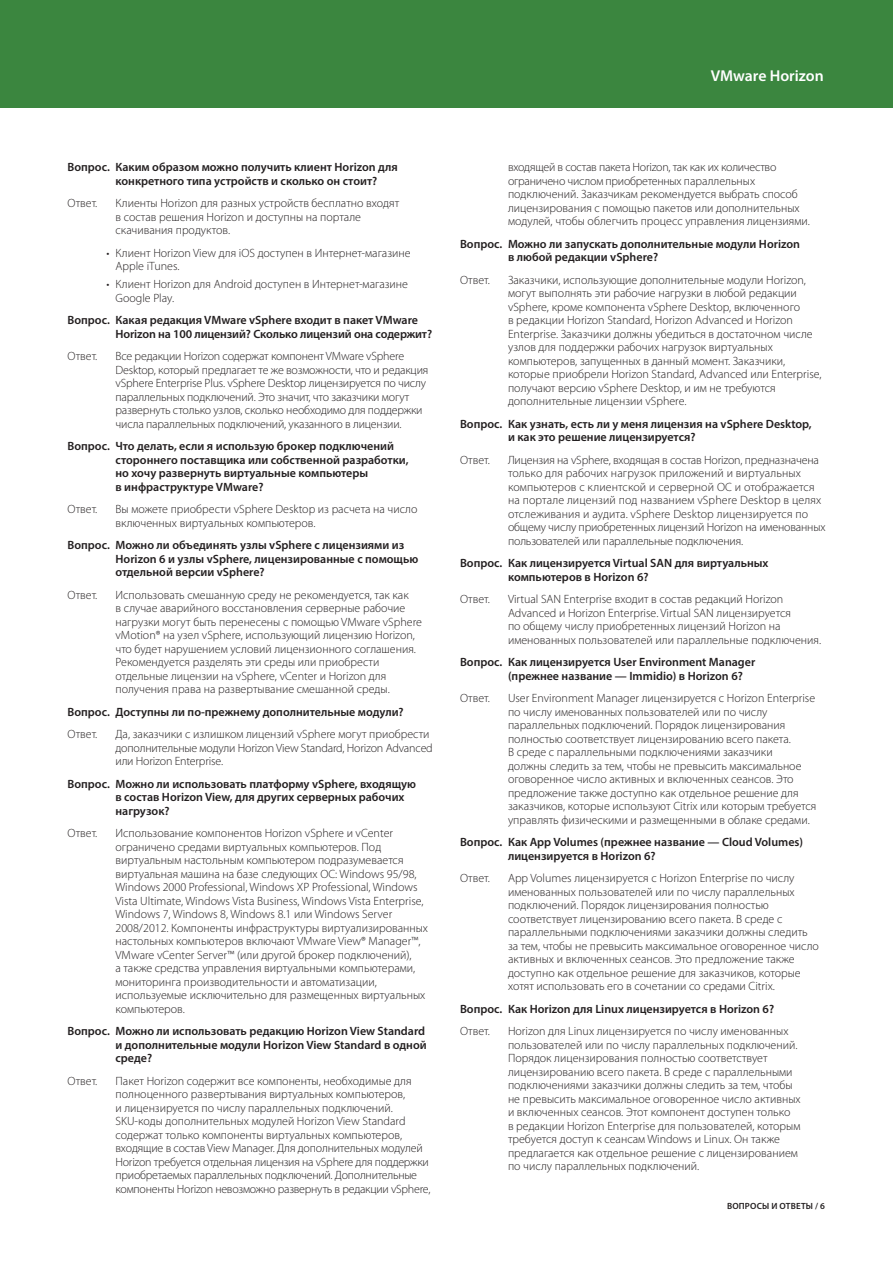
<style>
.page{position:relative;width:893px;height:1263px;background:#fff}
.page>*{position:absolute;margin:0;border:0;box-sizing:border-box;transform-origin:0 0}
.t1{font:600 15.75px "Myriad Pro";color:#fff}
._5a_Body_Answer{font:300 12px/13.5px "Myriad Pro";color:#231f20}
._4b_Subhead_2_Questi{font:600 12px/13.5px "Myriad Pro";color:#231f20}
._5a_Body_Answer-2{font:600 12px/13.5px "Myriad Pro";letter-spacing:-.01em;color:#231f20}
.t2{font:600 9px "Myriad Pro";letter-spacing:.02em;color:#231f20}
</style>
<div class="page">
<div style="left:0;top:0;width:893px;height:108px;background:#3b863f"></div>
<h1 class="t1" style="left:711px;top:66px;width:115px">VMware Horizon</h1>
<p class="_4b_Subhead_2_Questi" style="left:116px;top:160px;width:284px;text-indent:-48px">Вопрос. Каким образом можно получить клиент Horizon для конкретного типа устройств и сколько он стоит?</p>
<p class="_5a_Body_Answer" style="left:68px;top:196px;width:31px">Ответ.</p>
<p class="_5a_Body_Answer" style="left:116px;top:196px;width:285px">Клиенты Horizon для разных устройств бесплатно входят в состав решения Horizon и доступны на портале скачивания продуктов.</p>
<p class="_5a_Body_Answer" style="left:116px;top:246px;width:297px;text-indent:-9px">• Клиент Horizon View для iOS доступен в Интернет-магазине<br>Apple iTunes.</p>
<p class="_5a_Body_Answer" style="left:116px;top:277px;width:294px;text-indent:-9px">• Клиент Horizon для Android доступен в Интернет-магазине<br>Google Play.</p>
<p class="_5a_Body_Answer-2" style="left:116px;top:313px;width:318px;text-indent:-48px">Вопрос. Какая редакция VMware vSphere входит в пакет VMware<br>Horizon на 100 лицензий? Сколько лицензий она содержит?</p>
<p class="_5a_Body_Answer" style="left:68px;top:349px;width:31px">Ответ.</p>
<p class="_5a_Body_Answer" style="left:116px;top:349px;width:314px">Все редакции Horizon содержат компонент VMware vSphere Desktop, который предлагает те же возможности, что и редакция vSphere Enterprise Plus. vSphere Desktop лицензируется по числу параллельных подключений. Это значит, что заказчики могут развернуть столько узлов, сколько необходимо для поддержки числа параллельных подключений, указанного в лицензии.</p>
<p class="_4b_Subhead_2_Questi" style="left:116px;top:439px;width:295px;text-indent:-48px">Вопрос. Что делать, если я использую брокер подключений стороннего поставщика или собственной разработки, но хочу развернуть виртуальные компьютеры<br>в инфраструктуре VMware?</p>
<p class="_5a_Body_Answer" style="left:68px;top:502px;width:31px">Ответ.</p>
<p class="_5a_Body_Answer" style="left:116px;top:502px;width:303px">Вы можете приобрести vSphere Desktop из расчета на число включенных виртуальных компьютеров.</p>
<p class="_4b_Subhead_2_Questi" style="left:116px;top:538px;width:304px;text-indent:-48px">Вопрос. Можно ли объединять узлы vSphere с лицензиями из<br>Horizon 6 и узлы vSphere, лицензированные с помощью отдельной версии vSphere?</p>
<p class="_5a_Body_Answer" style="left:68px;top:588px;width:31px">Ответ.</p>
<p class="_5a_Body_Answer" style="left:116px;top:588px;width:308px">Использовать смешанную среду не рекомендуется, так как<br>в случае аварийного восстановления серверные рабочие нагрузки могут быть перенесены с помощью VMware vSphere vMotion® на узел vSphere, использующий лицензию Horizon, что будет нарушением условий лицензионного соглашения.<br>Рекомендуется разделять эти среды или приобрести отдельные лицензии на vSphere, vCenter и Horizon для получения права на развертывание смешанной среды.</p>
<p class="_4b_Subhead_2_Questi" style="left:68px;top:704px;width:338px">Вопрос. Доступны ли по-прежнему дополнительные модули?</p>
<p class="_5a_Body_Answer" style="left:68px;top:727px;width:31px">Ответ.</p>
<p class="_5a_Body_Answer" style="left:116px;top:727px;width:319px">Да, заказчики с излишком лицензий vSphere могут приобрести дополнительные модули Horizon View Standard, Horizon Advanced или Horizon Enterprise.</p>
<p class="_4b_Subhead_2_Questi" style="left:116px;top:776px;width:302px;text-indent:-48px">Вопрос. Можно ли использовать платформу vSphere, входящую в состав Horizon View, для других серверных рабочих нагрузок?</p>
<p class="_5a_Body_Answer" style="left:68px;top:826px;width:31px">Ответ.</p>
<p class="_5a_Body_Answer" style="left:116px;top:826px;width:314px">Использование компонентов Horizon vSphere и vCenter ограничено средами виртуальных компьютеров. Под виртуальным настольным компьютером подразумевается виртуальная машина на базе следующих ОС: Windows 95/98, Windows 2000 Professional, Windows XP Professional, Windows Vista Ultimate, Windows Vista Business, Windows Vista Enterprise, Windows 7, Windows 8, Windows 8.1 или Windows Server 2008/2012. Компоненты инфраструктуры виртуализированных настольных компьютеров включают VMware View® Manager™, VMware vCenter Server™ (или другой брокер подключений),<br>а также средства управления виртуальными компьютерами, мониторинга производительности и автоматизации, используемые исключительно для размещенных виртуальных компьютеров.</p>
<p class="_4b_Subhead_2_Questi" style="left:116px;top:1024px;width:313px;text-indent:-48px">Вопрос. Можно ли использовать редакцию Horizon View Standard и дополнительные модули Horizon View Standard в одной среде?</p>
<p class="_5a_Body_Answer" style="left:68px;top:1074px;width:31px">Ответ.</p>
<p class="_5a_Body_Answer" style="left:116px;top:1074px;width:316px">Пакет Horizon содержит все компоненты, необходимые для полноценного развертывания виртуальных компьютеров,<br>и лицензируется по числу параллельных подключений.<br>SKU-коды дополнительных модулей Horizon View Standard содержат только компоненты виртуальных компьютеров, входящие в состав View Manager. Для дополнительных модулей Horizon требуется отдельная лицензия на vSphere для поддержки приобретаемых параллельных подключений. Дополнительные компоненты Horizon невозможно развернуть в редакции vSphere,</p>
<p class="_5a_Body_Answer" style="left:508px;top:160px;width:303px">входящей в состав пакета Horizon, так как их количество ограничено числом приобретенных параллельных подключений. Заказчикам рекомендуется выбрать способ лицензирования с помощью пакетов или дополнительных модулей, чтобы облегчить процесс управления лицензиями.</p>
<p class="_4b_Subhead_2_Questi" style="left:508px;top:236px;width:294px;text-indent:-48px">Вопрос. Можно ли запускать дополнительные модули Horizon в любой редакции vSphere?</p>
<p class="_5a_Body_Answer" style="left:460px;top:273px;width:31px">Ответ.</p>
<p class="_5a_Body_Answer" style="left:508px;top:273px;width:315px">Заказчики, использующие дополнительные модули Horizon, могут выполнять эти рабочие нагрузки в любой редакции vSphere, кроме компонента vSphere Desktop, включенного<br>в редакции Horizon Standard, Horizon Advanced и Horizon Enterprise. Заказчики должны убедиться в достаточном числе узлов для поддержки рабочих нагрузок виртуальных компьютеров, запущенных в данный момент. Заказчики, которые приобрели Horizon Standard, Advanced или Enterprise, получают версию vSphere Desktop, и им не требуются дополнительные лицензии vSphere.</p>
<p class="_4b_Subhead_2_Questi" style="left:508px;top:416px;width:305px;text-indent:-48px">Вопрос. Как узнать, есть ли у меня лицензия на vSphere Desktop, и как это решение лицензируется?</p>
<p class="_5a_Body_Answer" style="left:460px;top:453px;width:31px">Ответ.</p>
<p class="_5a_Body_Answer" style="left:508px;top:453px;width:319px">Лицензия на vSphere, входящая в состав Horizon, предназначена только для рабочих нагрузок приложений и виртуальных компьютеров с клиентской и серверной ОС и отображается на портале лицензий под названием vSphere Desktop в целях отслеживания и аудита. vSphere Desktop лицензируется по общему числу приобретенных лицензий Horizon на именованных пользователей или параллельные подключения.</p>
<p class="_4b_Subhead_2_Questi" style="left:508px;top:556px;width:262px;text-indent:-48px">Вопрос. Как лицензируется Virtual SAN для виртуальных компьютеров в Horizon 6?</p>
<p class="_5a_Body_Answer" style="left:460px;top:592px;width:31px">Ответ.</p>
<p class="_5a_Body_Answer" style="left:508px;top:592px;width:315px">Virtual SAN Enterprise входит в состав редакций Horizon Advanced и Horizon Enterprise. Virtual SAN лицензируется<br>по общему числу приобретенных лицензий Horizon на именованных пользователей или параллельные подключения.</p>
<p class="_4b_Subhead_2_Questi" style="left:508px;top:655px;width:249px;text-indent:-48px">Вопрос. Как лицензируется User Environment Manager (прежнее название — Immidio) в Horizon 6?</p>
<p class="_5a_Body_Answer" style="left:460px;top:691px;width:31px">Ответ.</p>
<p class="_5a_Body_Answer" style="left:508px;top:691px;width:310px">User Environment Manager лицензируется с Horizon Enterprise по числу именованных пользователей или по числу параллельных подключений. Порядок лицензирования полностью соответствует лицензированию всего пакета.<br>В среде с параллельными подключениями заказчики<br>должны следить за тем, чтобы не превысить максимальное оговоренное число активных и включенных сеансов. Это предложение также доступно как отдельное решение для заказчиков, которые используют Citrix или которым требуется управлять физическими и размещенными в облаке средами.</p>
<p class="_4b_Subhead_2_Questi" style="left:508px;top:835px;width:297px;text-indent:-48px">Вопрос. Как App Volumes (прежнее название — Cloud Volumes) лицензируется в Horizon 6?</p>
<p class="_5a_Body_Answer" style="left:460px;top:871px;width:31px">Ответ.</p>
<p class="_5a_Body_Answer" style="left:508px;top:871px;width:312px">App Volumes лицензируется с Horizon Enterprise по числу именованных пользователей или по числу параллельных подключений. Порядок лицензирования полностью соответствует лицензированию всего пакета. В среде с параллельными подключениями заказчики должны следить за тем, чтобы не превысить максимальное оговоренное число активных и включенных сеансов. Это предложение также доступно как отдельное решение для заказчиков, которые хотят использовать его в сочетании со средами Citrix.</p>
<p class="_4b_Subhead_2_Questi" style="left:460px;top:1001px;width:316px">Вопрос. Как Horizon для Linux лицензируется в Horizon 6?</p>
<p class="_5a_Body_Answer" style="left:460px;top:1024px;width:31px">Ответ.</p>
<p class="_5a_Body_Answer" style="left:508px;top:1024px;width:294px">Horizon для Linux лицензируется по числу именованных пользователей или по числу параллельных подключений.<br>Порядок лицензирования полностью соответствует лицензированию всего пакета. В среде с параллельными подключениями заказчики должны следить за тем, чтобы не превысить максимальное оговоренное число активных и включенных сеансов. Этот компонент доступен только<br>в редакции Horizon Enterprise для пользователей, которым требуется доступ к сеансам Windows и Linux. Он также предлагается как отдельное решение с лицензированием по числу параллельных подключений.</p>
<p class="t2" style="left:727px;top:1200px;width:99px">ВОПРОСЫ И ОТВЕТЫ / 6</p>
</div>
